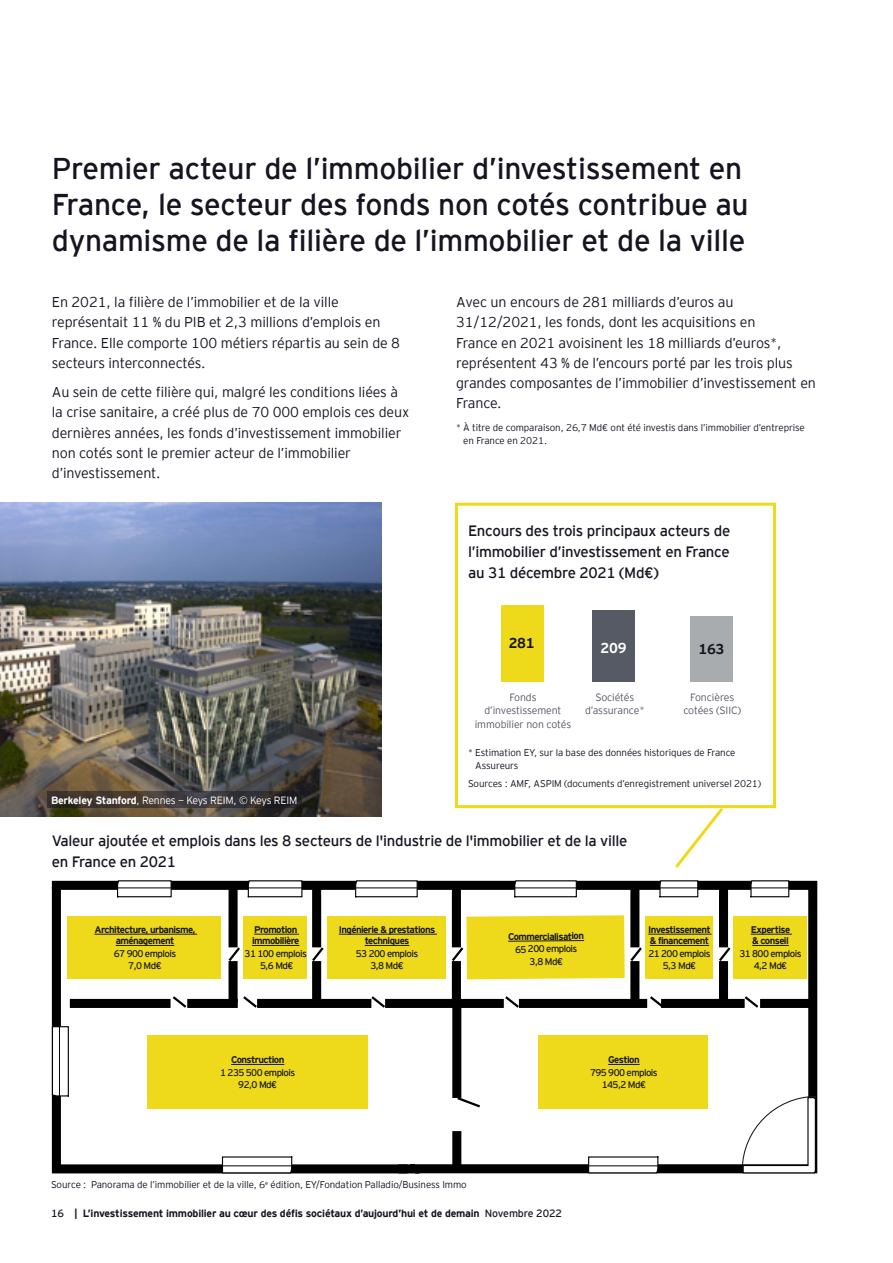
<style>
.page{position:relative;width:893px;height:1263px;background:#fff}
.page>*{position:absolute;margin:0;border:0;box-sizing:border-box;transform-origin:0 0}
.t1{font:30px/36px "EY Interstate";letter-spacing:-.01em;color:#151522}
.t2{font:15px/21px "EY Interstate";letter-spacing:-.02em;color:#151522;text-align:justify}
.t3{font:300 14.25px/20.2px "EY Interstate";letter-spacing:-.01em;color:#151522}
.t4{font:700 14.25px "EY Interstate";letter-spacing:-.02em;color:#151522}
.t5{font:700 14.25px "EY Interstate";color:#fff}
.t6{font:700 10.5px "EY Interstate";letter-spacing:-.02em;color:#151522}
.t7{font:300 10.5px/13.6px "EY Interstate";letter-spacing:-.01em;color:#565a65;text-align:center}
.t8{font:300 10.5px "EY Interstate";letter-spacing:-.02em;color:#fff}
.t9{font:300 9.75px/13.5px "EY Interstate";letter-spacing:-.01em;color:#151522}
.t10{font:700 9.6px/11.2px "EY Interstate";letter-spacing:-.06em;color:#191a21}
.t11{font:9.6px/12.6px "EY Interstate";letter-spacing:-.06em;color:#191a21;text-align:center}
.s1{font-weight:700}
.s2{font-weight:400}
</style>
<div class="page">
<div style="left:455px;top:503px;width:321px;height:305px;border:3px solid #eeda1b"></div>
<svg style="left:673px;top:805px;width:53px;height:63px"></svg>
<div style="left:501px;top:605px;width:42px;height:77px;background:#eeda1b"></div>
<div style="left:690px;top:616px;width:43px;height:66px;background:#a9acaf"></div>
<div style="left:593px;top:611px;width:42px;height:71px;background:#565a65"></div>
<img style="left:0;top:503px;width:382px;height:313px">
<svg style="left:47px;top:791px;width:255px;height:17px;background:#3a3431"></svg>
<svg style="left:51px;top:880px;width:767px;height:294px"></svg>
<div style="left:452px;top:1131px;width:9px;height:35px;background:#000"></div>
<hr style="left:813px;top:1028px;width:1px;height:66px;background:#000">
<div style="left:645px;top:916px;width:68px;height:63px;background:#eeda1b"></div>
<hr style="left:648px;top:934px;width:64px;height:1px;background:#191a21">
<hr style="left:650px;top:945px;width:59px;height:1px;background:#191a21">
<svg style="left:658px;top:880px;width:41px;height:18px"></svg>
<hr style="left:659px;top:888px;width:39px;height:1px;background:#000">
<svg style="left:749px;top:880px;width:41px;height:18px"></svg>
<hr style="left:750px;top:888px;width:39px;height:1px;background:#000">
<div style="left:733px;top:916px;width:74px;height:63px;background:#eeda1b"></div>
<hr style="left:751px;top:934px;width:41px;height:1px;background:#191a21">
<hr style="left:752px;top:945px;width:37px;height:1px;background:#191a21">
<svg style="left:354px;top:880px;width:64px;height:18px"></svg>
<hr style="left:355px;top:888px;width:63px;height:1px;background:#000">
<svg style="left:587px;top:1155px;width:72px;height:19px"></svg>
<hr style="left:588px;top:1165px;width:70px;height:1px;background:#000">
<div style="left:147px;top:1035px;width:220px;height:73px;background:#eeda1b"></div>
<hr style="left:231px;top:1064px;width:53px;height:1px;background:#191a21">
<div style="left:327px;top:916px;width:119px;height:63px;background:#eeda1b"></div>
<hr style="left:339px;top:934px;width:98px;height:1px;background:#191a21">
<hr style="left:365px;top:945px;width:44px;height:1px;background:#191a21">
<svg style="left:247px;top:880px;width:56px;height:18px"></svg>
<hr style="left:248px;top:888px;width:54px;height:1px;background:#000">
<div style="left:243px;top:916px;width:64px;height:63px;background:#eeda1b"></div>
<hr style="left:254px;top:934px;width:45px;height:1px;background:#191a21">
<hr style="left:252px;top:945px;width:47px;height:1px;background:#191a21">
<svg style="left:513px;top:880px;width:64px;height:18px"></svg>
<hr style="left:514px;top:888px;width:63px;height:1px;background:#000">
<div style="left:452px;top:1003px;width:9px;height:95px;background:#000"></div>
<svg style="left:455px;top:1095px;width:28px;height:14px"></svg>
<svg style="left:170px;top:994px;width:19px;height:16px"></svg>
<div style="left:229px;top:961px;width:9px;height:41px;background:#000"></div>
<div style="left:229px;top:888px;width:9px;height:59px;background:#000"></div>
<svg style="left:226px;top:945px;width:16px;height:18px"></svg>
<div style="left:312px;top:961px;width:9px;height:41px;background:#000"></div>
<div style="left:312px;top:888px;width:9px;height:59px;background:#000"></div>
<svg style="left:310px;top:945px;width:16px;height:18px"></svg>
<div style="left:452px;top:961px;width:9px;height:41px;background:#000"></div>
<div style="left:452px;top:888px;width:9px;height:59px;background:#000"></div>
<div style="left:630px;top:961px;width:9px;height:41px;background:#000"></div>
<div style="left:630px;top:888px;width:9px;height:59px;background:#000"></div>
<svg style="left:450px;top:915px;width:194px;height:64px"></svg>
<div style="left:719px;top:961px;width:9px;height:41px;background:#000"></div>
<div style="left:719px;top:888px;width:9px;height:59px;background:#000"></div>
<svg style="left:717px;top:945px;width:16px;height:18px"></svg>
<svg style="left:241px;top:994px;width:18px;height:16px"></svg>
<svg style="left:369px;top:994px;width:19px;height:16px"></svg>
<svg style="left:503px;top:994px;width:18px;height:16px"></svg>
<svg style="left:647px;top:994px;width:19px;height:16px"></svg>
<svg style="left:742px;top:994px;width:19px;height:16px"></svg>
<div style="left:70px;top:999px;width:101px;height:9px;background:#000"></div>
<div style="left:187px;top:999px;width:51px;height:9px;background:#000"></div>
<div style="left:257px;top:999px;width:114px;height:9px;background:#000"></div>
<div style="left:385px;top:999px;width:119px;height:9px;background:#000"></div>
<div style="left:519px;top:999px;width:128px;height:9px;background:#000"></div>
<div style="left:661px;top:999px;width:84px;height:9px;background:#000"></div>
<div style="left:760px;top:999px;width:52px;height:9px;background:#000"></div>
<svg style="left:221px;top:1155px;width:72px;height:19px"></svg>
<hr style="left:222px;top:1165px;width:70px;height:1px;background:#000">
<svg style="left:51px;top:1025px;width:19px;height:72px"></svg>
<hr style="left:59px;top:1026px;width:1px;height:70px;background:#000">
<div style="left:539px;top:1035px;width:169px;height:73px;background:#eeda1b"></div>
<hr style="left:608px;top:1064px;width:32px;height:1px;background:#191a21">
<hr style="left:119px;top:888px;width:55px;height:1px;background:#000">
<svg style="left:116px;top:880px;width:56px;height:18px"></svg>
<div style="left:68px;top:916px;width:153px;height:63px;background:#eeda1b"></div>
<hr style="left:94px;top:934px;width:103px;height:1px;background:#191a21">
<hr style="left:116px;top:945px;width:58px;height:1px;background:#191a21">
<svg style="left:741px;top:1095px;width:75px;height:79px"></svg>
<hr style="left:117px;top:888px;width:54px;height:1px;background:#000">
<h1 class="t1" style="left:52px;top:149px;width:698px">Premier acteur de l’immobilier d’investissement en<br>France, le secteur des fonds non cotés contribue au dynamisme de la filière de l’immobilier et de la ville</h1>
<p class="t3" style="left:52px;top:291px;width:350px">En 2021, la filière de l’immobilier et de la ville représentait 11 % du PIB et 2,3 millions d’emplois en France. Elle comporte 100 métiers répartis au sein de 8 secteurs interconnectés.</p>
<p class="t3" style="left:52px;top:381px;width:359px">Au sein de cette filière qui, malgré les conditions liées à la crise sanitaire, a créé plus de 70 000 emplois ces deux dernières années, les fonds d’investissement immobilier non cotés sont le premier acteur de l’immobilier d’investissement.</p>
<p class="t3" style="left:456px;top:291px;width:361px">Avec un encours de 281 milliards d’euros au 31/12/2021, les fonds, dont les acquisitions en<br>France en 2021 avoisinent les 18 milliards d’euros*, représentent 43 % de l’encours porté par les trois plus grandes composantes de l’immobilier d’investissement en France.</p>
<p class="t9" style="left:463px;top:420px;width:343px;text-indent:-7px">* À titre de comparaison, 26,7 Md€ ont été investis dans l’immobilier d’entreprise en France en 2021.</p>
<p class="t2" style="left:468px;top:519px;width:264px">Encours des trois principaux acteurs de l’immobilier d’investissement en France au 31 décembre 2021 (Md€)</p>
<p class="t4" style="left:509px;top:633px;width:27px">281</p>
<p class="t5" style="left:601px;top:637px;width:27px">209</p>
<p class="t4" style="left:698px;top:639px;width:27px">163</p>
<p class="t7" style="left:475px;top:689px;width:98px">Fonds d’investissement immobilier non cotés</p>
<p class="t7" style="left:683px;top:689px;width:59px">Foncières cotées (SIIC)</p>
<p class="t7" style="left:585px;top:689px;width:61px">Sociétés d’assurance*</p>
<p class="t8" style="left:51px;top:793px;width:248px"><span class="s1">Berkeley Stanford</span>, Rennes − Keys REIM, © Keys REIM</p>
<p class="t9" style="left:475px;top:745px;width:262px;text-indent:-7px">* Estimation EY, sur la base des données historiques de France<br>Assureurs</p>
<p class="t9" style="left:468px;top:776px;width:295px">Sources : AMF, ASPIM (documents d’enregistrement universel 2021)</p>
<p class="t2" style="left:52px;top:829px;width:577px">Valeur ajoutée et emplois dans les 8 secteurs de l'industrie de l'immobilier et de la ville en France en 2021</p>
<p class="t10" style="left:94px;top:923px;width:103px;text-align:center">Architecture, urbanisme, aménagement</p>
<p class="t11" style="left:114px;top:946px;width:64px">67 900 emplois<br>7,0 Md€</p>
<p class="t10" style="left:252px;top:923px;width:49px">Promotion immobilière</p>
<p class="t11" style="left:245px;top:946px;width:64px">31 100 emplois<br>5,6 Md€</p>
<p class="t10" style="left:339px;top:923px;width:98px;text-align:center">Ingénierie &amp; prestations techniques</p>
<p class="t11" style="left:356px;top:946px;width:64px">53 200 emplois<br>3,8 Md€</p>
<p class="t10" style="left:508px;top:931px;width:77px;rotate:-1deg">Commercialisation</p>
<p class="t11" style="left:515px;top:943px;width:64px;rotate:-1deg">65 200 emplois<br>3,8 Md€</p>
<p class="t10" style="left:648px;top:923px;width:64px">Investissement &amp; financement</p>
<p class="t11" style="left:648px;top:946px;width:64px">21 200 emplois<br>5,3 Md€</p>
<p class="t10" style="left:751px;top:923px;width:41px">Expertise &amp; conseil</p>
<p class="t11" style="left:739px;top:946px;width:64px">31 800 emplois<br>4,2 Md€</p>
<p class="t10" style="left:231px;top:1053px;width:55px">Construction</p>
<p class="t11" style="left:220px;top:1065px;width:77px">1 235 500 emplois<br>92,0 Md€</p>
<p class="t10" style="left:608px;top:1053px;width:33px">Gestion</p>
<p class="t11" style="left:590px;top:1065px;width:69px">795 900 emplois<br>145,2 Md€</p>
<p class="t9" style="left:51px;top:1177px;width:417px">Source : Panorama de l’immobilier et de la ville, 6<sup>e</sup> édition, EY/Fondation Palladio/Business Immo</p>
<p class="t6" style="left:51px;top:1206px;width:512px"><span class="s2">16</span> | L’investissement immobilier au cœur des défis sociétaux d’aujourd’hui et de demain <span class="s2">Novembre 2022</span></p>
</div>
